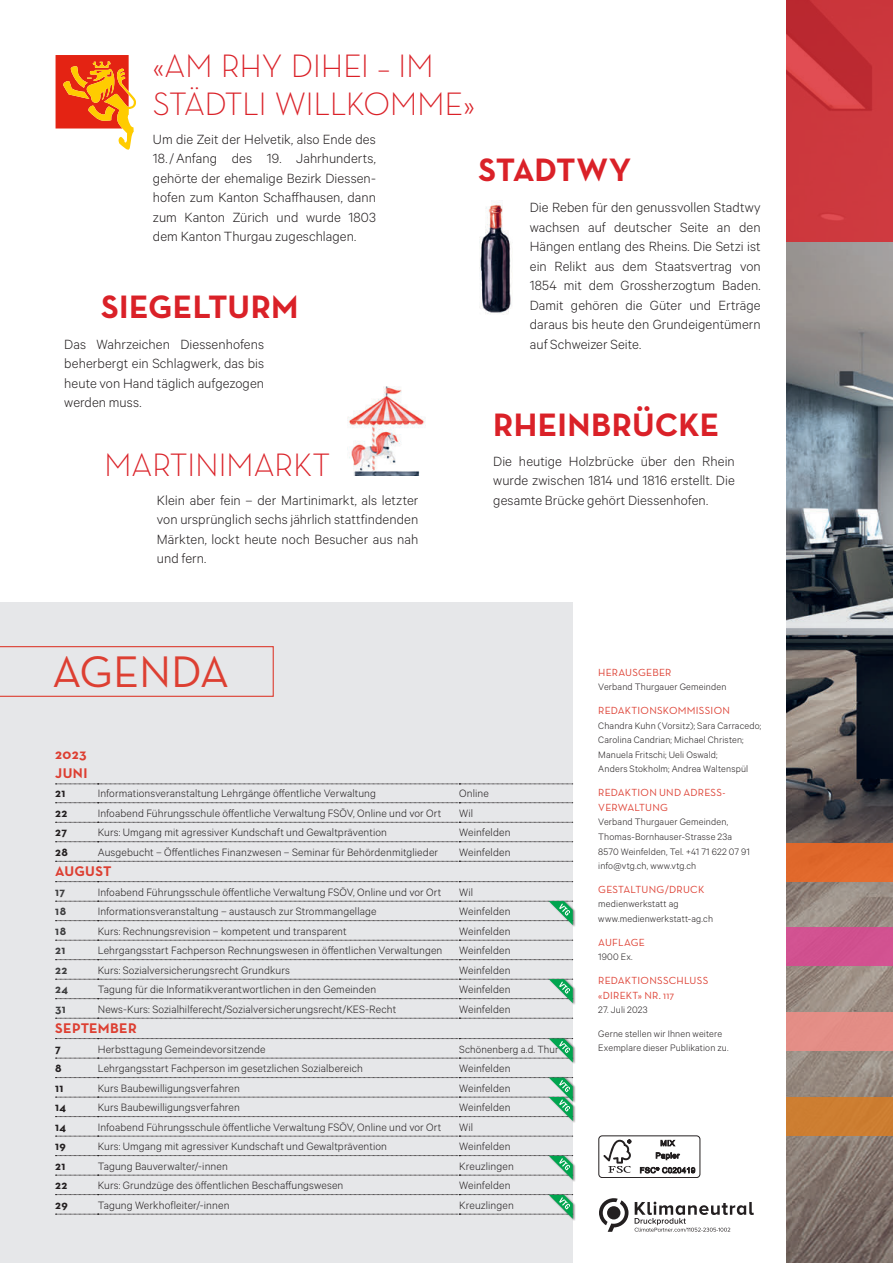
<style>
.page{position:relative;width:893px;height:1263px;background:#fff}
.page>*{position:absolute;margin:0;border:0;box-sizing:border-box;transform-origin:0 0}
.t1{font:45px "Neutra Text";color:#dd3f32}
.t2{font:300 33px/37.5px "Neutra Text";letter-spacing:-.02em;color:#da2128}
.t3{font:700 33px "Neutra Text";letter-spacing:.005em;color:#da2128}
.t4{font:300 15px/19.5px "Calibre";letter-spacing:.005em;color:#231f20;text-align:justify}
.t5{font:700 14.25px/19.5px "Neutra Text";letter-spacing:.02em;color:#dd3f32}
.t6{font:300 12px "Calibre";letter-spacing:.01em;color:#231f20}
.t7{font:700 12px "Neutra Text";letter-spacing:.035em;color:#231f20}
.t8{font:700 12px "Neutra Text";letter-spacing:.035em;color:#3e3e3f}
.t9{font:300 11.7px "Calibre";letter-spacing:.01em;color:#231f20}
.t10{font:300 10.5px/14.7px "Calibre";letter-spacing:.015em;color:#231f20}
.t11{font:10.5px/14.7px "Neutra Text";letter-spacing:.02em;color:#dd3f32}
</style>
<div class="page">
<div style="left:598px;top:1135px;width:102px;height:43px;border:1px solid #231f20;border-radius:3px"></div>
<svg style="left:603px;top:1140px;width:28px;height:33px"></svg>
<svg style="left:656px;top:1139px;width:24px;height:21px"></svg>
<svg style="left:640px;top:1167px;width:55px;height:6px"></svg>
<svg style="left:599px;top:1198px;width:29px;height:34px"></svg>
<svg style="left:635px;top:1201px;width:119px;height:31px"></svg>
<div style="left:0;top:602px;width:573px;height:661px;background:#e6e7e9"></div>
<svg style="left:0;top:646px;width:274px;height:51px"></svg>
<img style="left:786px;top:242px;width:107px;height:1021px">
<svg style="left:786px;top:0;width:107px;height:242px;background:#ca363c"></svg>
<div style="left:786px;top:843px;width:107px;height:38px;background:#e0682c"></div>
<div style="left:786px;top:928px;width:107px;height:38px;background:#d15190"></div>
<div style="left:786px;top:1013px;width:107px;height:38px;background:#e38e86"></div>
<div style="left:786px;top:1097px;width:107px;height:38px;background:#cd7e31"></div>
<svg style="left:55px;top:784px;width:518px;height:1px"></svg>
<svg style="left:55px;top:802px;width:518px;height:1px"></svg>
<svg style="left:55px;top:822px;width:518px;height:1px"></svg>
<svg style="left:55px;top:841px;width:518px;height:1px"></svg>
<svg style="left:55px;top:861px;width:518px;height:1px"></svg>
<svg style="left:55px;top:881px;width:518px;height:1px"></svg>
<svg style="left:55px;top:940px;width:518px;height:1px"></svg>
<svg style="left:55px;top:959px;width:518px;height:1px"></svg>
<svg style="left:55px;top:1018px;width:518px;height:1px"></svg>
<svg style="left:55px;top:1136px;width:518px;height:1px"></svg>
<div style="left:548px;top:900px;width:27px;height:27px;background:#231f20;opacity:.5"></div>
<svg style="left:55px;top:901px;width:518px;height:24px"></svg>
<div style="left:548px;top:978px;width:27px;height:27px;background:#231f20;opacity:.5"></div>
<svg style="left:55px;top:979px;width:518px;height:24px"></svg>
<div style="left:548px;top:1038px;width:27px;height:27px;background:#231f20;opacity:.5"></div>
<svg style="left:55px;top:1038px;width:518px;height:24px"></svg>
<div style="left:548px;top:1096px;width:27px;height:27px;background:#231f20;opacity:.5"></div>
<div style="left:548px;top:1077px;width:27px;height:27px;background:#231f20;opacity:.5"></div>
<svg style="left:55px;top:1077px;width:518px;height:44px"></svg>
<div style="left:548px;top:1155px;width:27px;height:27px;background:#231f20;opacity:.5"></div>
<svg style="left:55px;top:1155px;width:518px;height:25px"></svg>
<div style="left:548px;top:1194px;width:27px;height:27px;background:#231f20;opacity:.5"></div>
<svg style="left:55px;top:1194px;width:518px;height:25px"></svg>
<svg style="left:56px;top:55px;width:80px;height:95px"></svg>
<img style="left:479px;top:202px;width:33px;height:112px">
<img style="left:347px;top:386px;width:79px;height:90px">
<h2 class="t2" style="left:153px;top:47px;width:324px">«AM RHY DIHEI – IM<br>STÄDTLI WILLKOMME»</h2>
<p class="t4" style="left:153px;top:129px;width:224px">Um die Zeit der Helvetik, also Ende des 18./Anfang des 19. Jahrhunderts, gehörte der ehemalige Bezirk Diessen&shy;hofen zum Kanton Schaffhausen, dann zum Kanton Zürich und wurde 1803 dem Kanton Thurgau zugeschlagen.</p>
<h2 class="t3" style="left:479px;top:150px;width:154px">STADTWY</h2>
<p class="t4" style="left:530px;top:197px;width:232px">Die Reben für den genussvollen Stadtwy wachsen auf deutscher Seite an den Hängen entlang des Rheins. Die Setzi ist ein Relikt aus dem Staatsvertrag von 1854 mit dem Grossherzogtum Baden.<br>Damit gehören die Güter und Erträge daraus bis heute den Grundeigentümern auf Schweizer Seite.</p>
<h2 class="t3" style="left:101px;top:286px;width:199px">SIEGELTURM</h2>
<p class="t4" style="left:64px;top:334px;width:201px">Das Wahrzeichen Diessenhofens beherbergt ein Schlagwerk, das bis heute von Hand täglich aufgezogen werden muss.</p>
<h2 class="t3" style="left:493px;top:404px;width:228px">RHEINBRÜCKE</h2>
<p class="t4" style="left:493px;top:451px;width:243px">Die heutige Holzbrücke über den Rhein wurde zwischen 1814 und 1816 erstellt. Die gesamte Brücke gehört Diessenhofen.</p>
<h2 class="t2" style="left:104px;top:445px;width:228px">MARTINIMARKT</h2>
<p class="t4" style="left:157px;top:490px;width:263px">Klein aber fein – der Martinimarkt, als letzter von ursprünglich sechs jährlich stattfindenden Märkten, lockt heute noch Besucher aus nah und fern.</p>
<h1 class="t1" style="left:52px;top:645px;width:179px">AGENDA</h1>
<p class="t5" style="left:55px;top:744px;width:34px">2023<br>JUNI</p>
<p class="t7" style="left:55px;top:786px;width:12px">21</p>
<p class="t6" style="left:98px;top:786px;width:280px">Informationsveranstaltung Lehrgänge öffentliche Verwaltung</p>
<p class="t6" style="left:459px;top:786px;width:31px">Online</p>
<p class="t7" style="left:55px;top:805px;width:14px">22</p>
<p class="t6" style="left:98px;top:806px;width:345px">Infoabend Führungsschule öffentliche Verwaltung FSÖV, Online und vor Ort</p>
<p class="t6" style="left:459px;top:806px;width:15px">Wil</p>
<p class="t7" style="left:55px;top:825px;width:13px">27</p>
<p class="t6" style="left:98px;top:825px;width:291px">Kurs: Umgang mit agressiver Kundschaft und Gewaltprävention</p>
<p class="t6" style="left:459px;top:825px;width:53px">Weinfelden</p>
<p class="t7" style="left:55px;top:844px;width:14px">28</p>
<p class="t6" style="left:98px;top:845px;width:342px">Ausgebucht – Öffentliches Finanzwesen – Seminar für Behördenmitglieder</p>
<p class="t6" style="left:459px;top:845px;width:53px">Weinfelden</p>
<p class="t5" style="left:55px;top:861px;width:58px">AUGUST</p>
<p class="t8" style="left:55px;top:884px;width:12px">17</p>
<p class="t6" style="left:98px;top:885px;width:345px">Infoabend Führungsschule öffentliche Verwaltung FSÖV, Online und vor Ort</p>
<p class="t6" style="left:459px;top:885px;width:15px">Wil</p>
<p class="t8" style="left:55px;top:903px;width:12px">18</p>
<p class="t6" style="left:98px;top:904px;width:280px">Informationsveranstaltung – austausch zur Strommangellage</p>
<p class="t6" style="left:459px;top:904px;width:53px">Weinfelden</p>
<p class="t8" style="left:55px;top:923px;width:12px">18</p>
<p class="t6" style="left:98px;top:924px;width:250px">Kurs: Rechnungsrevision – kompetent und transparent</p>
<p class="t6" style="left:459px;top:924px;width:53px">Weinfelden</p>
<p class="t8" style="left:55px;top:942px;width:12px">21</p>
<p class="t6" style="left:98px;top:943px;width:346px">Lehrgangsstart Fachperson Rechnungswesen in öffentlichen Verwaltungen</p>
<p class="t6" style="left:459px;top:943px;width:53px">Weinfelden</p>
<p class="t8" style="left:55px;top:962px;width:14px">22</p>
<p class="t6" style="left:98px;top:963px;width:194px">Kurs: Sozialversicherungsrecht Grundkurs</p>
<p class="t6" style="left:459px;top:963px;width:53px">Weinfelden</p>
<p class="t8" style="left:55px;top:981px;width:14px">24</p>
<p class="t6" style="left:98px;top:982px;width:280px">Tagung für die Informatikverantwortlichen in den Gemeinden</p>
<p class="t6" style="left:459px;top:982px;width:53px">Weinfelden</p>
<p class="t8" style="left:55px;top:1001px;width:12px">31</p>
<p class="t6" style="left:98px;top:1002px;width:300px">News-Kurs: Sozialhilferecht/Sozialversicherungsrecht/KES-Recht</p>
<p class="t6" style="left:459px;top:1002px;width:53px">Weinfelden</p>
<p class="t5" style="left:55px;top:1018px;width:83px">SEPTEMBER</p>
<p class="t7" style="left:55px;top:1041px;width:7px">7</p>
<p class="t6" style="left:98px;top:1042px;width:169px">Herbsttagung Gemeindevorsitzende</p>
<p class="t9" style="left:459px;top:1042px;width:101px">Schönenberg a.d. Thur</p>
<p class="t7" style="left:55px;top:1060px;width:8px">8</p>
<p class="t6" style="left:98px;top:1061px;width:267px">Lehrgangsstart Fachperson im gesetzlichen Sozialbereich</p>
<p class="t6" style="left:459px;top:1061px;width:53px">Weinfelden</p>
<p class="t7" style="left:55px;top:1080px;width:10px">11</p>
<p class="t6" style="left:98px;top:1081px;width:144px">Kurs Baubewilligungsverfahren</p>
<p class="t6" style="left:459px;top:1081px;width:53px">Weinfelden</p>
<p class="t7" style="left:55px;top:1099px;width:12px">14</p>
<p class="t6" style="left:98px;top:1100px;width:144px">Kurs Baubewilligungsverfahren</p>
<p class="t6" style="left:459px;top:1100px;width:53px">Weinfelden</p>
<p class="t7" style="left:55px;top:1119px;width:12px">14</p>
<p class="t6" style="left:98px;top:1120px;width:345px">Infoabend Führungsschule öffentliche Verwaltung FSÖV, Online und vor Ort</p>
<p class="t6" style="left:459px;top:1120px;width:15px">Wil</p>
<p class="t7" style="left:55px;top:1138px;width:12px">19</p>
<p class="t6" style="left:98px;top:1139px;width:291px">Kurs: Umgang mit agressiver Kundschaft und Gewaltprävention</p>
<p class="t6" style="left:459px;top:1139px;width:53px">Weinfelden</p>
<p class="t7" style="left:55px;top:1158px;width:12px">21</p>
<p class="t6" style="left:98px;top:1159px;width:132px">Tagung Bauverwalter/-innen</p>
<p class="t6" style="left:459px;top:1159px;width:56px">Kreuzlingen</p>
<p class="t7" style="left:55px;top:1177px;width:14px">22</p>
<p class="t6" style="left:98px;top:1178px;width:247px">Kurs: Grundzüge des öffentlichen Beschaffungswesen</p>
<p class="t6" style="left:459px;top:1178px;width:53px">Weinfelden</p>
<p class="t7" style="left:55px;top:1197px;width:14px">29</p>
<p class="t6" style="left:98px;top:1198px;width:133px">Tagung Werkhofleiter/-innen</p>
<p class="t6" style="left:459px;top:1198px;width:56px">Kreuzlingen</p>
<p class="t11" style="left:598px;top:664px;width:75px">HERAUSGEBER</p>
<p class="t10" style="left:598px;top:679px;width:130px">Verband Thurgauer Gemeinden</p>
<p class="t11" style="left:598px;top:703px;width:133px">REDAKTIONSKOMMISSION</p>
<p class="t10" style="left:598px;top:717px;width:165px">Chandra Kuhn (Vorsitz); Sara Carracedo; Carolina Candrian; Michael Christen; Manuela Fritschi; Ueli Oswald;<br>Anders Stokholm; Andrea Waltenspül</p>
<p class="t11" style="left:598px;top:785px;width:129px">REDAKTION UND ADRESS-<br>VERWALTUNG</p>
<p class="t10" style="left:598px;top:814px;width:153px">Verband Thurgauer Gemeinden,<br>Thomas-Bornhauser-Strasse 23a<br>8570 Weinfelden, Tel. +41 71 622 07 91 info@vtg.ch, www.vtg.ch</p>
<p class="t11" style="left:598px;top:882px;width:108px">GESTALTUNG/DRUCK</p>
<p class="t10" style="left:598px;top:896px;width:116px">medienwerkstatt ag www.medienwerkstatt-ag.ch</p>
<p class="t11" style="left:598px;top:934px;width:48px">AUFLAGE</p>
<p class="t10" style="left:598px;top:949px;width:36px">1900 Ex.</p>
<p class="t11" style="left:598px;top:973px;width:111px">REDAKTIONSSCHLUSS «DIREKT» NR. 117</p>
<p class="t10" style="left:598px;top:1002px;width:51px">27. Juli 2023</p>
<p class="t10" style="left:598px;top:1026px;width:132px">Gerne stellen wir Ihnen weitere<br>Exemplare dieser Publikation zu.</p>
</div>
